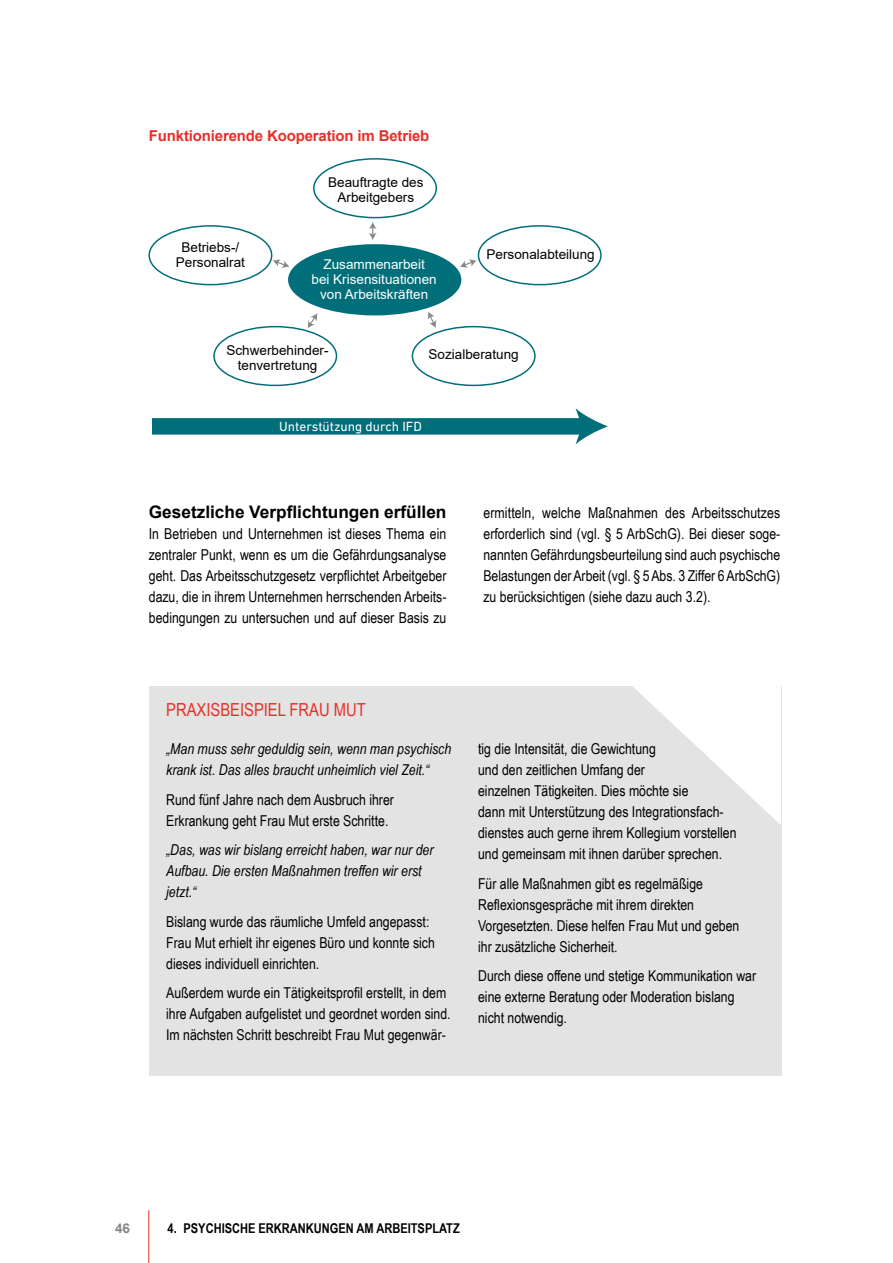
<style>
.page{position:relative;width:893px;height:1263px;background:#fff}
.page>*{position:absolute;margin:0;border:0;box-sizing:border-box;transform-origin:0 0}
.t1{font:18px "Arial Narrow";color:#e63027}
.t2{font:700 17.25px "Arial";color:#000}
.t3{font:15px/21px "Arial Narrow";color:#000}
.t4{font:italic 15px/21px "Arial Narrow";color:#000}
.t5{font:700 15px "Arial";letter-spacing:-.01em;color:#e63027}
.t6{font:13.5px/15px "Arial";color:#000;text-align:center}
.t7{font:13.5px/15px "Arial";color:#fff;text-align:center}
.t8{font:700 13.5px "Arial Narrow";color:#000}
.t9{font:13.5px "DIN Next LT Pro";color:#fff}
.t10{font:700 13.5px "Arial";color:#878787}
</style>
<div class="page">
<hr style="left:148px;top:1210px;width:1px;height:53px;background:#e63027">
<div style="left:152px;top:418px;width:433px;height:17px;background:#006f7a"></div>
<svg style="left:576px;top:408px;width:32px;height:36px"></svg>
<div style="left:288px;top:244px;width:173px;height:71px;background:#006f7a;border-radius:50%"></div>
<div style="left:313px;top:158px;width:124px;height:60px;border:2px solid #006f7a;border-radius:50%"></div>
<div style="left:478px;top:225px;width:124px;height:60px;border:2px solid #006f7a;border-radius:50%"></div>
<div style="left:412px;top:326px;width:124px;height:60px;border:2px solid #006f7a;border-radius:50%"></div>
<div style="left:213px;top:326px;width:124px;height:60px;border:2px solid #006f7a;border-radius:50%"></div>
<div style="left:148px;top:225px;width:124px;height:60px;border:2px solid #006f7a;border-radius:50%"></div>
<svg style="left:428px;top:312px;width:8px;height:16px"></svg>
<svg style="left:369px;top:222px;width:8px;height:18px"></svg>
<svg style="left:307px;top:313px;width:11px;height:15px"></svg>
<svg style="left:273px;top:259px;width:17px;height:9px"></svg>
<svg style="left:460px;top:259px;width:17px;height:9px"></svg>
<div style="left:149px;top:686px;width:632px;height:390px;background:#e3e3e3"></div>
<svg style="left:633px;top:686px;width:148px;height:139px"></svg>
<p class="t5" style="left:149px;top:125px;width:282px">Funktionierende Kooperation im Betrieb</p>
<p class="t6" style="left:328px;top:174px;width:97px">Beauftragte des<br>Arbeitgebers</p>
<p class="t6" style="left:176px;top:240px;width:71px">Betriebs-/<br>Personalrat</p>
<p class="t7" style="left:311px;top:257px;width:127px">Zusammenarbeit<br>bei Krisensituationen von Arbeitskräften</p>
<p class="t6" style="left:487px;top:246px;width:110px">Personalabteilung</p>
<p class="t6" style="left:227px;top:342px;width:104px">Schwerbehinder&shy;tenvertretung</p>
<p class="t6" style="left:429px;top:347px;width:92px">Sozialberatung</p>
<p class="t9" style="left:279px;top:419px;width:144px">Unterstützung durch IFD</p>
<h4 class="t2" style="left:149px;top:500px;width:299px">Gesetzliche Verpflichtungen erfüllen</h4>
<p class="t3" style="left:149px;top:523px;width:299px;text-align:justify">In Betrieben und Unternehmen ist dieses Thema ein zentraler Punkt, wenn es um die Gefährdungsanalyse geht. Das Arbeitsschutzgesetz verpflichtet Arbeitgeber dazu, die in ihrem Unternehmen herrschenden Arbeits&shy;bedingungen zu untersuchen und auf dieser Basis zu</p>
<p class="t3" style="left:483px;top:502px;width:298px;text-align:justify">ermitteln, welche Maßnahmen des Arbeitsschutzes erforderlich sind (vgl. § 5 ArbSchG). Bei dieser soge&shy;nannten Gefährdungsbeurteilung sind auch psychische Belastungen der Arbeit (vgl. § 5 Abs. 3 Ziffer 6 ArbSchG) zu berücksichtigen (siehe dazu auch 3.2).</p>
<h4 class="t1" style="left:166px;top:697px;width:201px">PRAXISBEISPIEL FRAU MUT</h4>
<p class="t4" style="left:166px;top:738px;width:287px">„Man muss sehr geduldig sein, wenn man psychisch krank ist. Das alles braucht unheimlich viel Zeit.“</p>
<p class="t3" style="left:166px;top:788px;width:229px">Rund fünf Jahre nach dem Ausbruch ihrer<br>Erkrankung geht Frau Mut erste Schritte.</p>
<p class="t4" style="left:166px;top:839px;width:269px">„Das, was wir bislang erreicht haben, war nur der<br>Aufbau. Die ersten Maßnahmen treffen wir erst jetzt.“</p>
<p class="t3" style="left:166px;top:910px;width:270px">Bislang wurde das räumliche Umfeld angepasst:<br>Frau Mut erhielt ihr eigenes Büro und konnte sich dieses individuell einrichten.</p>
<p class="t3" style="left:166px;top:982px;width:286px">Außerdem wurde ein Tätigkeitsprofil erstellt, in dem ihre Aufgaben aufgelistet und geordnet worden sind.<br>Im nächsten Schritt beschreibt Frau Mut gegenwär-</p>
<p class="t3" style="left:478px;top:738px;width:260px">tig die Intensität, die Gewichtung<br>und den zeitlichen Umfang der<br>einzelnen Tätigkeiten. Dies möchte sie<br>dann mit Unterstützung des Integrationsfach&shy;dienstes auch gerne ihrem Kollegium vorstellen und gemeinsam mit ihnen darüber sprechen.</p>
<p class="t3" style="left:478px;top:872px;width:263px">Für alle Maßnahmen gibt es regelmäßige Reflexionsgespräche mit ihrem direkten Vorgesetzten. Diese helfen Frau Mut und geben ihr zusätzliche Sicherheit.</p>
<p class="t3" style="left:478px;top:965px;width:280px">Durch diese offene und stetige Kommunikation war eine externe Beratung oder Moderation bislang nicht notwendig.</p>
<p class="t10" style="left:115px;top:1218px;width:17px">46</p>
<p class="t8" style="left:168px;top:1218px;width:294px">4. PSYCHISCHE ERKRANKUNGEN AM ARBEITSPLATZ</p>
</div>
